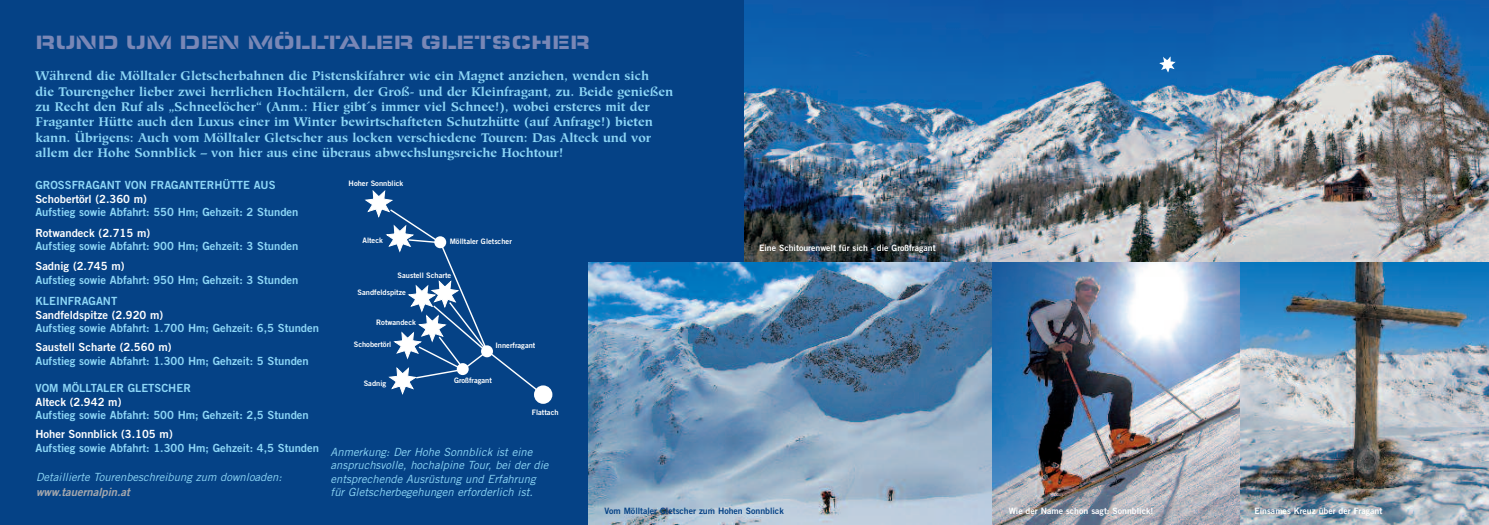
<style>
.page{position:relative;width:1489px;height:525px;background:#fff}
.page>*{position:absolute;margin:0;border:0;box-sizing:border-box;transform-origin:0 0}
.t1{font:20px "Eurostile Ste D Blac Exte";color:#7987b6}
.t2{font:700 12.5px/15.4px "Hiroshige";color:#8dd7f7}
.t3{font:11.25px/21.5px "Trade Gothic Bold Two";color:#8dd7f7}
.t4{font:italic 11.25px/13.5px "Trade Gothic";color:#8dd7f7}
.t5{font:11.25px "Trade Gothic Bold Two";color:#fff}
.t6{font:italic 11.25px "Trade Gothic Bold Two";color:#a8a9ad}
.t7{font:8.75px "Trade Gothic Bold Two";color:#fff}
.t8{font:8.75px "Trade Gothic Bold Two";color:#054286}
.t9{font:7.5px "Trade Gothic Bold Two";color:#fff}
.s1{color:#fff}
.s2{font-family:"Trade Gothic";font-style:italic}
</style>
<div class="page">
<div style="left:0;top:0;width:744px;height:524px;background:#054286"></div>
<img style="left:744px;top:0;width:744px;height:262px">
<img style="left:589px;top:262px;width:403px;height:262px">
<img style="left:992px;top:262px;width:248px;height:262px">
<img style="left:1240px;top:262px;width:248px;height:262px">
<img style="left:1157px;top:55px;width:19px;height:18px">
<div style="left:535px;top:387px;width:16px;height:15px;background:#fff;border-radius:50%"></div>
<div style="left:534px;top:385px;width:18px;height:18px;border:3px solid #fff;border-radius:50%"></div>
<svg style="left:364px;top:190px;width:181px;height:206px"></svg>
<div style="left:482px;top:346px;width:10px;height:10px;background:#fff;border-radius:50%"></div>
<div style="left:481px;top:345px;width:12px;height:12px;border:2px solid #fff;border-radius:50%"></div>
<h1 class="t1" style="left:35px;top:30px;width:556px">RUND UM DEN MÖLLTALER GLETSCHER</h1>
<p class="t2" style="left:35px;top:70px;width:639px">Während die Mölltaler Gletscherbahnen die Pistenskifahrer wie ein Magnet anziehen, wenden sich<br>die Tourengeher lieber zwei herrlichen Hochtälern, der Groß- und der Kleinfragant, zu. Beide genießen zu Recht den Ruf als „Schneelöcher“ (Anm.: Hier gibt´s immer viel Schnee!), wobei ersteres mit der Fraganter Hütte auch den Luxus einer im Winter bewirtschafteten Schutzhütte (auf Anfrage!) bieten kann. Übrigens: Auch vom Mölltaler Gletscher aus locken verschiedene Touren: Das Alteck und vor allem der Hohe Sonnblick – von hier aus eine überaus abwechslungsreiche Hochtour!</p>
<p class="t3" style="left:35px;top:175px;width:242px">GROSSFRAGANT VON FRAGANTERHÜTTE AUS</p>
<p class="t5" style="left:35px;top:194px;width:113px">Schobertörl (2.360 m)</p>
<p class="t3" style="left:35px;top:202px;width:264px">Aufstieg sowie Abfahrt: 550 Hm; Gehzeit: 2 Stunden</p>
<p class="t5" style="left:35px;top:228px;width:116px">Rotwandeck (2.715 m)</p>
<p class="t3" style="left:35px;top:236px;width:264px">Aufstieg sowie Abfahrt: 900 Hm; Gehzeit: 3 Stunden</p>
<p class="t5" style="left:35px;top:262px;width:91px">Sadnig (2.745 m)</p>
<p class="t3" style="left:35px;top:270px;width:264px">Aufstieg sowie Abfahrt: 950 Hm; Gehzeit: 3 Stunden<br>KLEINFRAGANT</p>
<p class="t5" style="left:35px;top:310px;width:129px">Sandfeldspitze (2.920 m)</p>
<p class="t3" style="left:35px;top:318px;width:285px">Aufstieg sowie Abfahrt: 1.700 Hm; Gehzeit: 6,5 Stunden</p>
<p class="t5" style="left:35px;top:343px;width:137px">Saustell Scharte (2.560 m)</p>
<p class="t3" style="left:35px;top:351px;width:275px">Aufstieg sowie Abfahrt: 1.300 Hm; Gehzeit: 5 Stunden</p>
<p class="t3" style="left:35px;top:378px;width:157px">VOM MÖLLTALER GLETSCHER</p>
<p class="t5" style="left:35px;top:397px;width:87px">Alteck (2.942 m)</p>
<p class="t3" style="left:35px;top:405px;width:275px">Aufstieg sowie Abfahrt: 500 Hm; Gehzeit: 2,5 Stunden</p>
<p class="t3" style="left:35px;top:428px;width:498px;line-height:13.5px"><span class="s1">Hoher Sonnblick (3.105 m)<br></span>Aufstieg sowie Abfahrt: 1.300 Hm; Gehzeit: 4,5 Stunden <span class="s2">Anmerkung: Der Hohe Sonnblick ist eine</span></p>
<p class="t4" style="left:330px;top:459px;width:219px">anspruchsvolle, hochalpine Tour, bei der die entsprechende Ausrüstung und Erfahrung für Gletscherbegehungen erforderlich ist.</p>
<p class="t9" style="left:348px;top:180px;width:56px">Hoher Sonnblick</p>
<p class="t9" style="left:362px;top:237px;width:22px">Alteck</p>
<p class="t9" style="left:449px;top:239px;width:64px">Mölltaler Gletscher</p>
<p class="t9" style="left:397px;top:272px;width:55px">Saustell Scharte</p>
<p class="t9" style="left:357px;top:289px;width:50px">Sandfeldspitze</p>
<p class="t9" style="left:376px;top:319px;width:41px">Rotwandeck</p>
<p class="t9" style="left:354px;top:341px;width:39px">Schobertörl</p>
<p class="t9" style="left:495px;top:342px;width:41px">Innerfragant</p>
<p class="t9" style="left:454px;top:377px;width:39px">Großfragant</p>
<p class="t9" style="left:363px;top:380px;width:24px">Sadnig</p>
<p class="t9" style="left:532px;top:409px;width:28px">Flattach</p>
<p class="t4" style="left:36px;top:470px;width:247px">Detaillierte Tourenbeschreibung zum downloaden:</p>
<p class="t6" style="left:36px;top:487px;width:95px">www.tauernalpin.at</p>
<p class="t7" style="left:759px;top:244px;width:178px">Eine Schitourenwelt für sich - die Großfragant</p>
<p class="t8" style="left:604px;top:507px;width:181px">Vom Mölltaler Gletscher zum Hohen Sonnblick</p>
<p class="t7" style="left:1008px;top:507px;width:146px">Wie der Name schon sagt: Sonnblick!</p>
<p class="t7" style="left:1254px;top:507px;width:129px">Einsames Kreuz über der Fragant</p>
</div>
